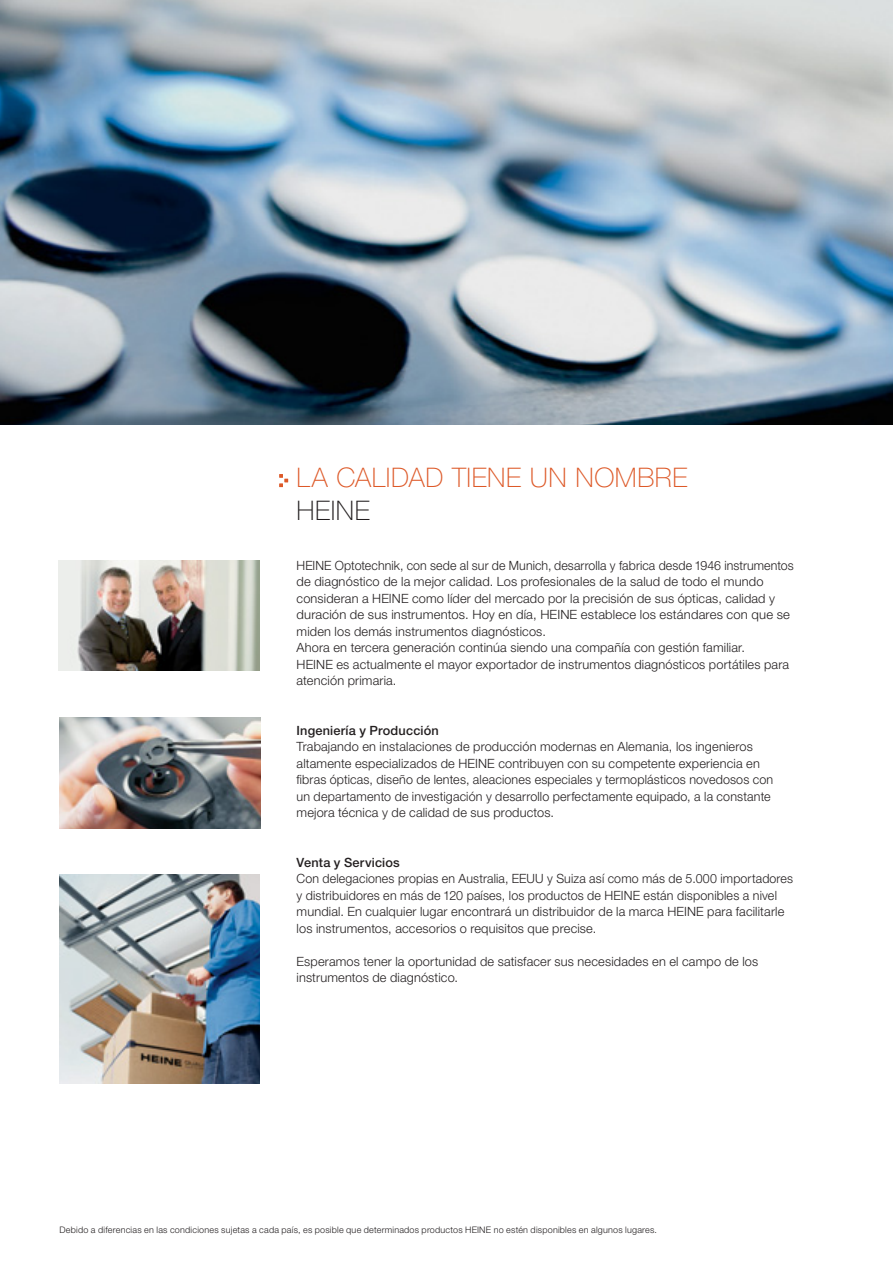
<style>
.page{position:relative;width:893px;height:1263px;background:#fff}
.page>*{position:absolute;margin:0;border:0;box-sizing:border-box;transform-origin:0 0}
.t1{font:100 27px "Helvetica Neue LT Std";letter-spacing:.02em;color:#dd5928}
.t2{font:100 27px "Helvetica Neue LT Std";letter-spacing:.02em;color:#231f20}
.t3{font:300 12.75px/16.5px "Helvetica Neue LT Std";letter-spacing:.015em;color:#231f20}
.t4{font:500 12.75px "Helvetica Neue LT Std";letter-spacing:.015em;color:#231f20}
.t5{font:300 9px "Helvetica Neue LT Std";letter-spacing:.025em;color:#231f20}
</style>
<div class="page">
<img style="left:0;top:0;width:893px;height:424px">
<img style="left:60px;top:875px;width:199px;height:208px">
<img style="left:58px;top:560px;width:201px;height:111px">
<img style="left:60px;top:718px;width:200px;height:110px">
<svg style="left:279px;top:474px;width:9px;height:13px"></svg>
<h1 class="t1" style="left:297px;top:468px;width:392px">LA CALIDAD TIENE UN NOMBRE</h1>
<h1 class="t2" style="left:297px;top:501px;width:75px">HEINE</h1>
<p class="t3" style="left:297px;top:558px;width:499px">HEINE Optotechnik, con sede al sur de Munich, desarrolla y fabrica desde 1946 instrumentos de diagnóstico de la mejor calidad. Los profesionales de la salud de todo el mundo consideran a HEINE como líder del mercado por la precisión de sus ópticas, calidad y duración de sus instrumentos. Hoy en día, HEINE establece los estándares con que se miden los demás instrumentos diagnósticos.<br>Ahora en tercera generación continúa siendo una compañía con gestión familiar.<br>HEINE es actualmente el mayor exportador de instrumentos diagnósticos portátiles para atención primaria.</p>
<p class="t4" style="left:297px;top:725px;width:144px">Ingeniería y Producción</p>
<p class="t3" style="left:297px;top:740px;width:478px">Trabajando en instalaciones de producción modernas en Alemania, los ingenieros altamente especializados de HEINE contribuyen con su competente experiencia en fibras ópticas, diseño de lentes, aleaciones especiales y termoplásticos novedosos con un departamento de investigación y desarrollo perfectamente equipado, a la constante mejora técnica y de calidad de sus productos.</p>
<p class="t4" style="left:297px;top:857px;width:105px">Venta y Servicios</p>
<p class="t3" style="left:297px;top:872px;width:498px">Con delegaciones propias en Australia, EEUU y Suiza así como más de 5.000 importadores y distribuidores en más de 120 países, los productos de HEINE están disponibles a nivel mundial. En cualquier lugar encontrará un distribuidor de la marca HEINE para facilitarle los instrumentos, accesorios o requisitos que precise.</p>
<p class="t3" style="left:297px;top:954px;width:463px">Esperamos tener la oportunidad de satisfacer sus necesidades en el campo de los instrumentos de diagnóstico.</p>
<p class="t5" style="left:60px;top:1227px;width:599px">Debido a diferencias en las condiciones sujetas a cada país, es posible que determinados productos HEINE no estén disponibles en algunos lugares.</p>
</div>
